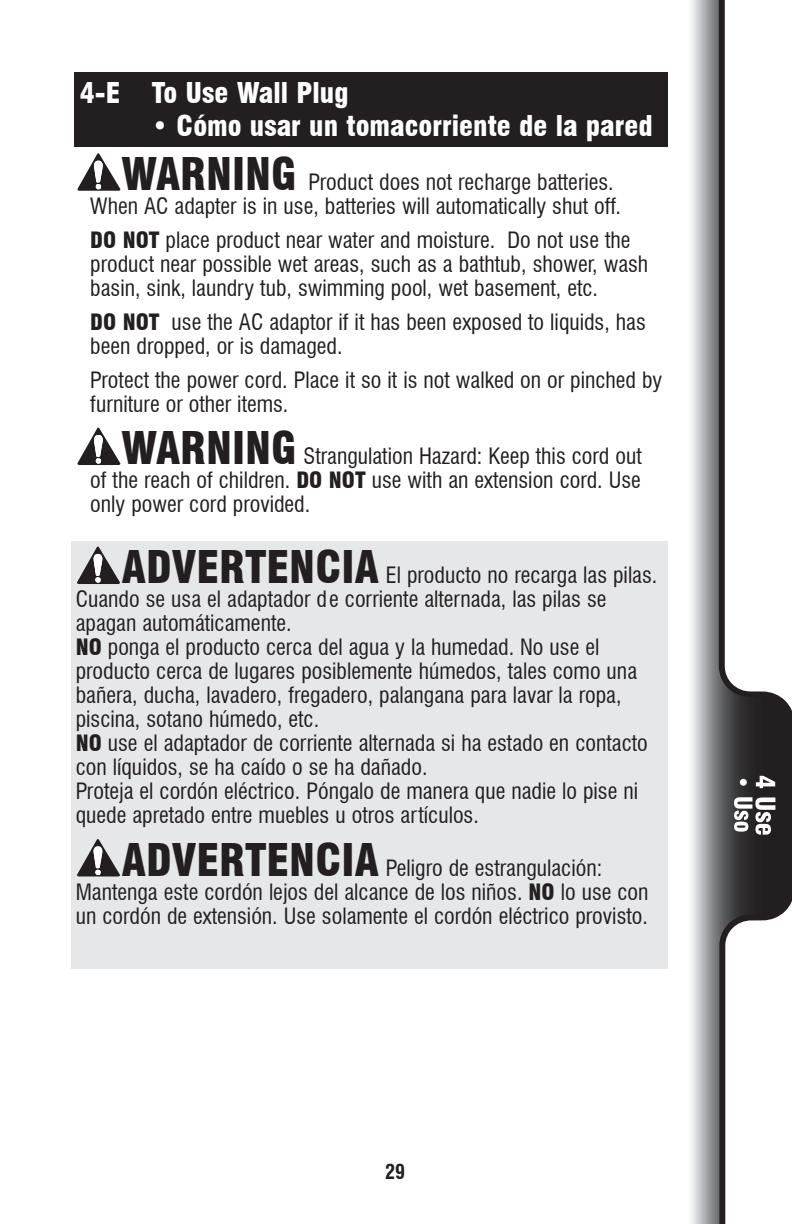
<style>
.page{position:relative;width:792px;height:1224px;background:#fff}
.page>*{position:absolute;margin:0;border:0;box-sizing:border-box;transform-origin:0 0}
.Banner{font:900 condensed 28px "Swiss 721 BT";color:#fff}
.Body{font:condensed 22px/24px "Swiss 721 BT";color:#231f20}
.Body_bullet{font:condensed 22px/24px "Swiss 721 BT";color:#231f20}
.t1{font:700 condensed 20px "Swiss 721 BT";color:#231f20}
.s1{font-weight:900;font-size:44px}
.s2{font-weight:900}
</style>
<div class="page">
<img style="left:691px;top:0;width:28px;height:1224px">
<svg style="left:719px;top:0;width:73px;height:1224px"></svg>
<svg style="left:756px;top:776px;width:19px;height:12px"></svg>
<svg style="left:740px;top:779px;width:7px;height:7px"></svg>
<svg style="left:734px;top:797px;width:41px;height:38px"></svg>
<div style="left:74px;top:72px;width:594px;height:74px;background:#231f20"></div>
<svg style="left:77px;top:153px;width:44px;height:38px"></svg>
<svg style="left:77px;top:427px;width:44px;height:38px"></svg>
<div style="left:72px;top:541px;width:596px;height:427px;background:#e6e7e9"></div>
<svg style="left:77px;top:546px;width:43px;height:38px"></svg>
<svg style="left:77px;top:839px;width:43px;height:37px"></svg>
<p class="Banner" style="left:80px;top:76px;width:270px">4-E To Use Wall Plug</p>
<p class="Banner" style="left:152px;top:109px;width:503px">• Cómo usar un tomacorriente de la pared</p>
<p class="Body_bullet" style="left:90px;top:170px;width:532px;text-indent:31px"><span class="s1">WARNING</span> Product does not recharge batteries.<br>When AC adapter is in use, batteries will automatically shut off.</p>
<p class="Body_bullet" style="left:90px;top:228px;width:559px"><span class="s2">DO NOT</span> place product near water and moisture. Do not use the product near possible wet areas, such as a bathtub, shower, wash basin, sink, laundry tub, swimming pool, wet basement, etc.</p>
<p class="Body_bullet" style="left:90px;top:310px;width:557px"><span class="s2">DO NOT</span> use the AC adaptor if it has been exposed to liquids, has been dropped, or is damaged.</p>
<p class="Body_bullet" style="left:90px;top:368px;width:574px">Protect the power cord. Place it so it is not walked on or pinched by furniture or other items.</p>
<p class="Body_bullet" style="left:90px;top:444px;width:553px;text-align:justify;text-indent:31px"><span class="s1">WARNING</span> Strangulation Hazard: Keep this cord out of the reach of children. <span class="s2">DO NOT</span> use with an extension cord. Use only power cord provided.</p>
<p class="Body" style="left:76px;top:563px;width:583px;text-indent:46px"><span class="s1">ADVERTENCIA</span> El producto no recarga las pilas.<br>Cuando se usa el adaptador de corriente alternada, las pilas se apagan automáticamente.<br><span class="s2">NO</span> ponga el producto cerca del agua y la humedad. No use el producto cerca de lugares posiblemente húmedos, tales como una bañera, ducha, lavadero, fregadero, palangana para lavar la ropa, piscina, sotano húmedo, etc.<br><span class="s2">NO</span> use el adaptador de corriente alternada si ha estado en contacto con líquidos, se ha caído o se ha dañado.<br>Proteja el cordón eléctrico. Póngalo de manera que nadie lo pise ni quede apretado entre muebles u otros artículos.</p>
<p class="Body" style="left:76px;top:856px;width:574px;text-align:center"><span class="s1">ADVERTENCIA</span> Peligro de estrangulación:<br>Mantenga este cordón lejos del alcance de los niños. <span class="s2">NO</span> lo use con un cordón de extensión. Use solamente el cordón eléctrico provisto.</p>
<p class="t1" style="left:385px;top:1160px;width:21px">29</p>
</div>
